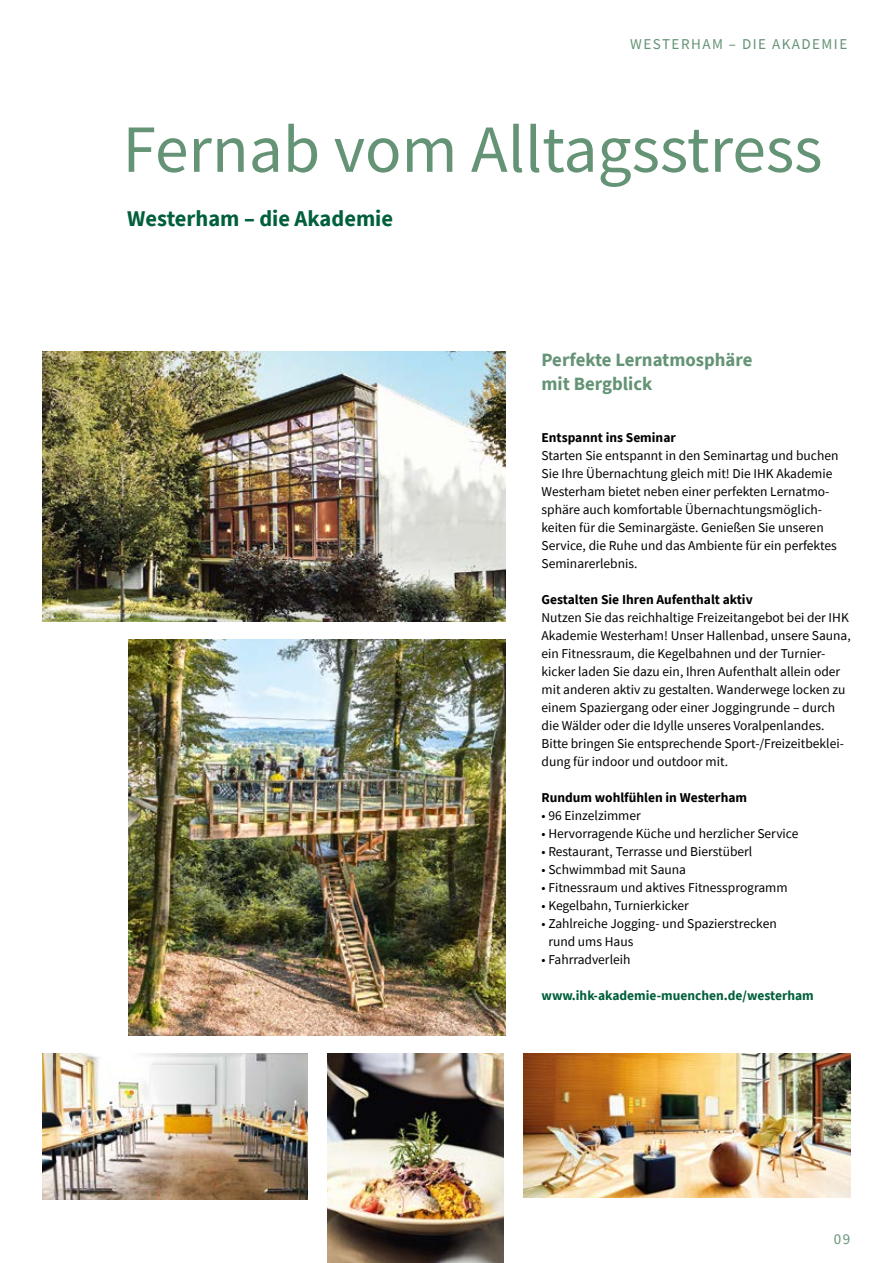
<style>
.page{position:relative;width:893px;height:1263px;background:#fff}
.page>*{position:absolute;margin:0;border:0;box-sizing:border-box;transform-origin:0 0}
.t1{font:67.5px "Source Sans Pro";color:#649375}
.t2{font:700 22.5px "Source Sans Pro";color:#01603b}
.t3{font:700 18.75px/24px "Source Sans Pro";color:#649375}
.t4{font:15px "Source Sans Pro";letter-spacing:.1em;color:#649375}
.t5{font:13.5px/18px "Source Sans Pro";color:#000}
.t6{font:700 13.5px "Source Sans Pro";color:#000}
.t7{font:700 13.5px "Source Sans Pro";color:#01603b}
</style>
<div class="page">
<img style="left:43px;top:352px;width:463px;height:270px">
<img style="left:129px;top:640px;width:377px;height:396px">
<img style="left:524px;top:1054px;width:327px;height:144px">
<img style="left:327px;top:1054px;width:176px;height:209px">
<img style="left:43px;top:1054px;width:264px;height:145px">
<p class="t4" style="left:630px;top:34px;width:219px">WESTERHAM – DIE AKADEMIE</p>
<h1 class="t1" style="left:123px;top:106px;width:701px">Fernab vom Alltagsstress</h1>
<h2 class="t2" style="left:127px;top:203px;width:267px">Westerham – die Akademie</h2>
<h3 class="t3" style="left:541px;top:347px;width:212px">Perfekte Lernatmosphäre mit Bergblick</h3>
<p class="t6" style="left:541px;top:428px;width:136px">Entspannt ins Seminar</p>
<p class="t5" style="left:541px;top:446px;width:298px">Starten Sie entspannt in den Seminartag und buchen Sie Ihre Übernachtung gleich mit! Die IHK Akademie Westerham bietet neben einer perfekten Lernatmo&shy;sphäre auch komfortable Übernachtungsmöglich&shy;keiten für die Seminargäste. Genießen Sie unseren Service, die Ruhe und das Ambiente für ein perfektes Seminarerlebnis.</p>
<p class="t6" style="left:541px;top:590px;width:213px">Gestalten Sie Ihren Aufenthalt aktiv</p>
<p class="t5" style="left:541px;top:608px;width:311px">Nutzen Sie das reichhaltige Freizeitangebot bei der IHK Akademie Westerham! Unser Hallenbad, unsere Sauna, ein Fitnessraum, die Kegelbahnen und der Turnier&shy;kicker laden Sie dazu ein, Ihren Aufenthalt allein oder mit anderen aktiv zu gestalten. Wanderwege locken zu einem Spaziergang oder einer Joggingrunde – durch die Wälder oder die Idylle unseres Voralpenlandes.<br>Bitte bringen Sie entsprechende Sport-/Freizeitbeklei&shy;dung für indoor und outdoor mit.</p>
<p class="t6" style="left:541px;top:788px;width:207px">Rundum wohlfühlen in Westerham</p>
<p class="t5" style="left:541px;top:806px;width:101px">• 96 Einzelzimmer</p>
<p class="t5" style="left:541px;top:824px;width:258px">• Hervorragende Küche und herzlicher Service</p>
<p class="t5" style="left:541px;top:842px;width:212px">• Restaurant, Terrasse und Bierstüberl</p>
<p class="t5" style="left:541px;top:860px;width:146px">• Schwimmbad mit Sauna</p>
<p class="t5" style="left:541px;top:878px;width:248px">• Fitnessraum und aktives Fitnessprogramm</p>
<p class="t5" style="left:541px;top:896px;width:149px">• Kegelbahn, Turnierkicker</p>
<p class="t5" style="left:548px;top:914px;width:230px;text-indent:-7px">• Zahlreiche Jogging- und Spazierstrecken rund ums Haus</p>
<p class="t5" style="left:541px;top:950px;width:90px">• Fahrradverleih</p>
<p class="t7" style="left:541px;top:986px;width:274px">www.ihk-akademie-muenchen.de/westerham</p>
<p class="t4" style="left:834px;top:1230px;width:18px">09</p>
</div>
